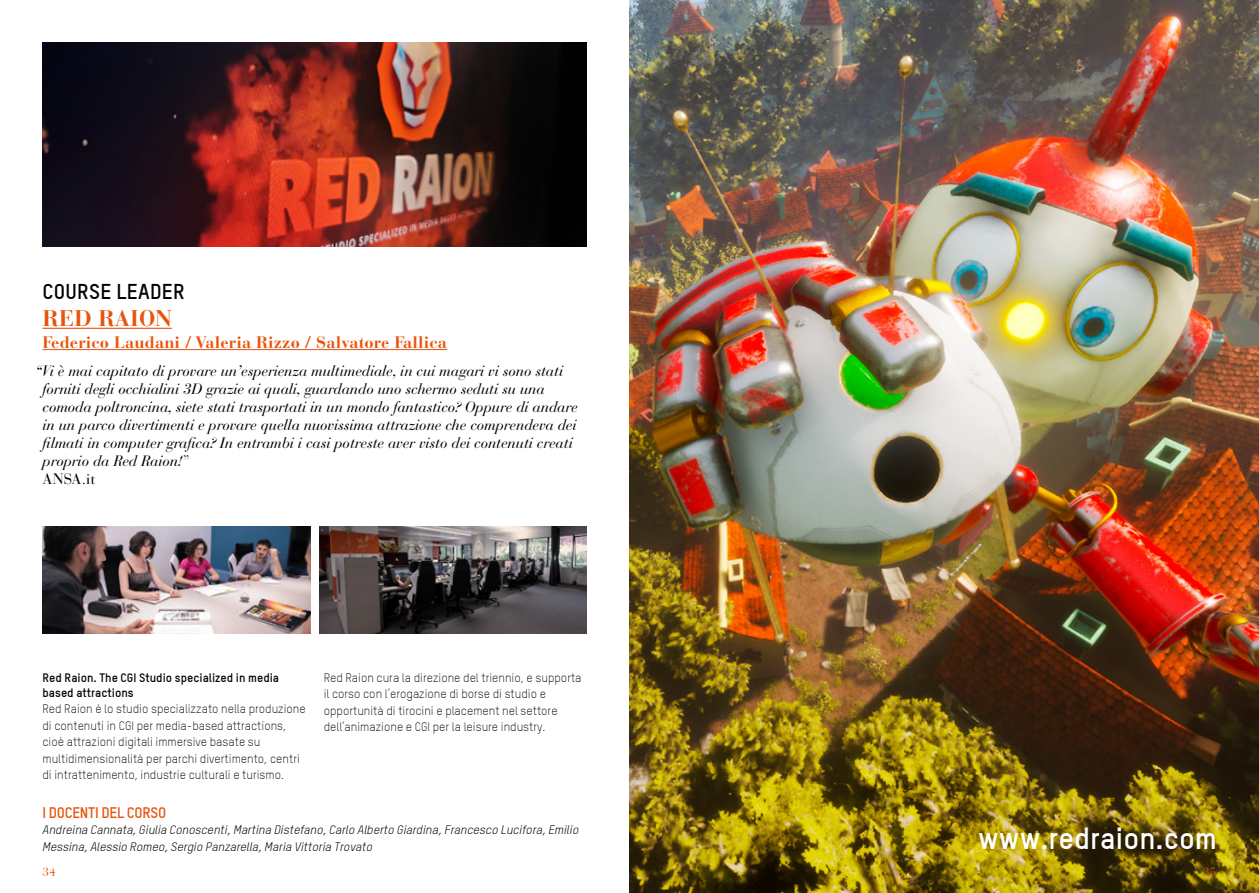
<style>
.page{position:relative;width:1259px;height:893px;background:#fff}
.page>*{position:absolute;margin:0;border:0;box-sizing:border-box;transform-origin:0 0}
.t1{font:700 30px "TSTAR";color:#fff}
.t2{font:700 22.5px "Bauer Bodoni Std";letter-spacing:.01em;color:#e9540d}
.t3{font:700 21px "TSTAR";letter-spacing:.01em;color:#000}
.t4{font:700 16.5px "Bauer Bodoni Std";letter-spacing:.01em;color:#e9540d}
.t5{font:italic 15px/18px "Bauer Bodoni Std";letter-spacing:-.01em;color:#000}
.t6{font:700 15px "TSTAR";letter-spacing:-.02em;color:#e9540d}
.t7{font:300 12px/16.5px "TSTAR";color:#000}
.t8{font:italic 12px/16.5px "TSTAR";color:#000}
.t9{font:700 12px/15px "TSTAR";color:#000}
.t10{font:12px "Bauer Bodoni Std";color:#e9540d}
.s1{font-style:normal}
</style>
<div class="page">
<hr style="left:43px;top:328px;width:129px;height:1px;background:#e9540d">
<hr style="left:43px;top:349px;width:404px;height:1px;background:#e9540d">
<img style="left:43px;top:43px;width:544px;height:204px">
<img style="left:629px;top:0;width:630px;height:893px">
<img style="left:319px;top:527px;width:268px;height:107px">
<img style="left:43px;top:527px;width:267px;height:107px">
<h3 class="t3" style="left:43px;top:278px;width:144px">COURSE LEADER</h3>
<h2 class="t2" style="left:43px;top:305px;width:131px">RED RAION</h2>
<p class="t4" style="left:43px;top:332px;width:406px">Federico Laudani / Valeria Rizzo / Salvatore Fallica</p>
<p class="t5" style="left:43px;top:362px;width:537px;text-indent:-7px">V“ i è mai capitato di provare un’esperienza multimediale, in cui magari vi sono stati forniti degli occhialini 3D grazie ai quali, guardando uno schermo seduti su una comoda poltroncina, siete stati trasportati in un mondo fantastico? Oppure di andare in un parco divertimenti e provare quella nuovissima attrazione che comprendeva dei filmati in computer grafica? In entrambi i casi potreste aver visto dei contenuti creati proprio da Red Raion!<span class="s1">”<br>ANSA.it</span></p>
<p class="t9" style="left:43px;top:670px;width:238px">Red Raion. The CGI Studio specialized in media based attractions</p>
<p class="t7" style="left:43px;top:701px;width:265px">Red Raion è lo studio specializzato nella produzione di contenuti in CGI per media-based attractions, cioè attrazioni digitali immersive basate su multidimensionalità per parchi divertimento, centri di intrattenimento, industrie culturali e turismo.</p>
<p class="t7" style="left:324px;top:669px;width:259px">Red Raion cura la direzione del triennio, e supporta il corso con l’erogazione di borse di studio e opportunità di tirocini e placement nel settore dell’animazione e CGI per la leisure industry.</p>
<p class="t6" style="left:43px;top:803px;width:125px">I DOCENTI DEL CORSO</p>
<p class="t8" style="left:43px;top:822px;width:538px">Andreina Cannata, Giulia Conoscenti, Martina Distefano, Carlo Alberto Giardina, Francesco Lucifora, Emilio<br>Messina, Alessio Romeo, Sergio Panzarella, Maria Vittoria Trovato</p>
<p class="t10" style="left:43px;top:865px;width:15px">34</p>
<p class="t10" style="left:1203px;top:865px;width:15px">35</p>
<h1 class="t1" style="left:978px;top:820px;width:240px">www.redraion.com</h1>
</div>
